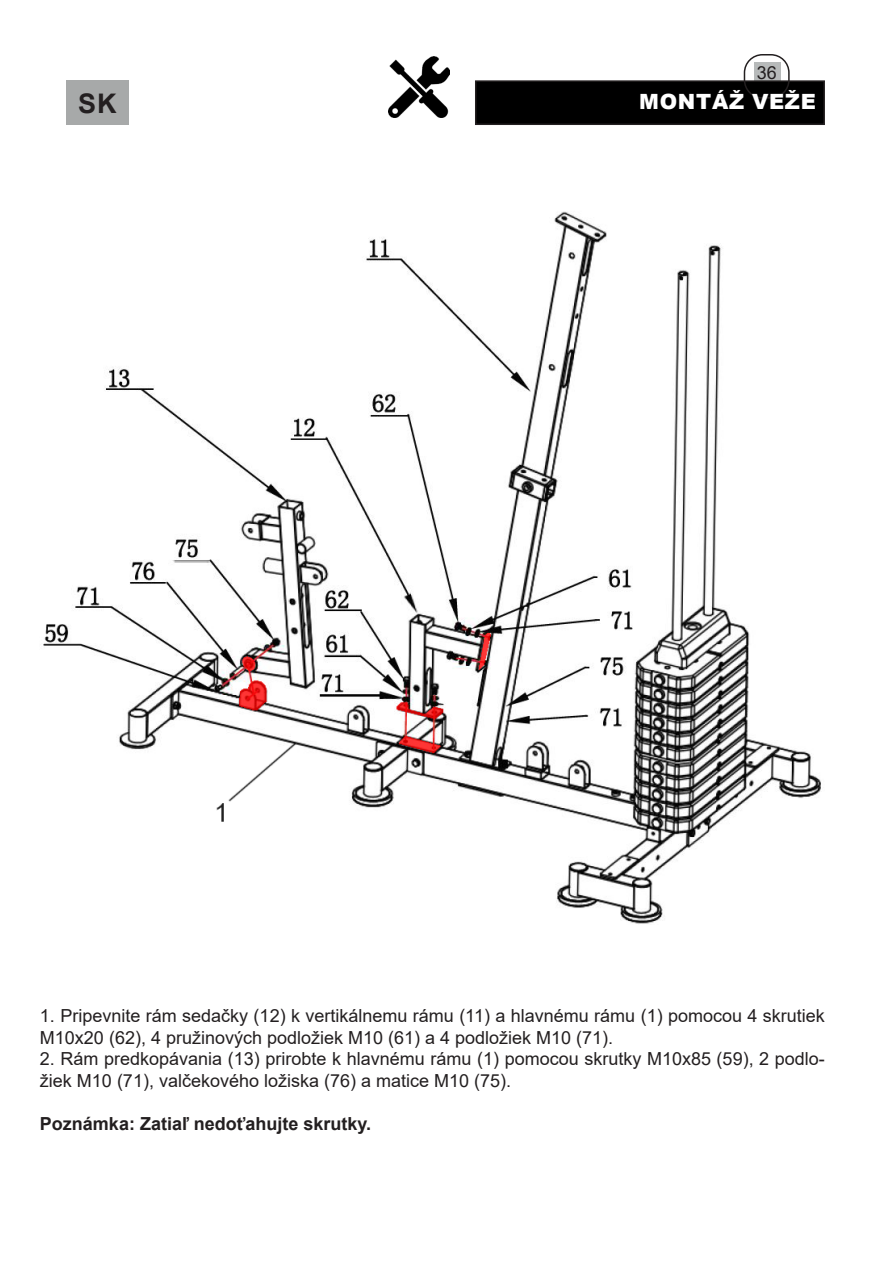
<style>
.page{position:relative;width:893px;height:1263px;background:#fff}
.page>*{position:absolute;margin:0;border:0;box-sizing:border-box;transform-origin:0 0}
.t1{font:700 27px "Arial";color:#231f20}
.t2{font:900 21px "Arial";letter-spacing:.035em;color:#fff}
.t3{font:18px/21.6px "Arial";color:#231f20}
.t4{font:700 18px "Arial";color:#231f20}
</style>
<div class="page">
<div style="left:754px;top:62px;width:26px;height:21px;background:#b7baba"></div>
<div style="left:476px;top:81px;width:348px;height:43px;background:#000"></div>
<div style="left:475px;top:80px;width:350px;height:45px;border:2px solid #231f20"></div>
<div style="left:744px;top:54px;width:46px;height:45px;border:2px solid #231f20;border-radius:18px"></div>
<div style="left:66px;top:80px;width:63px;height:45px;background:#a7a9a9"></div>
<img style="left:388px;top:57px;width:62px;height:61px">
<img style="left:43px;top:211px;width:778px;height:713px">
<p class="t3" style="left:757px;top:61px;width:22px">36</p>
<h1 class="t1" style="left:78px;top:84px;width:40px">SK</h1>
<p class="t2" style="left:639px;top:87px;width:178px">MONTÁŽ VEŽE</p>
<p class="t3" style="left:40px;top:1005px;width:786px">1. Pripevnite rám sedačky (12) k vertikálnemu rámu (11) a hlavnému rámu (1) pomocou 4 skrutiek<br>M10x20 (62), 4 pružinových podložiek M10 (61) a 4 podložiek M10 (71).</p>
<p class="t3" style="left:40px;top:1048px;width:786px">2. Rám predkopávania (13) prirobte k hlavnému rámu (1) pomocou skrutky M10x85 (59), 2 podlo&shy;žiek M10 (71), valčekového ložiska (76) a matice M10 (75).</p>
<p class="t4" style="left:40px;top:1111px;width:333px">Poznámka: Zatiaľ nedoťahujte skrutky.</p>
</div>
